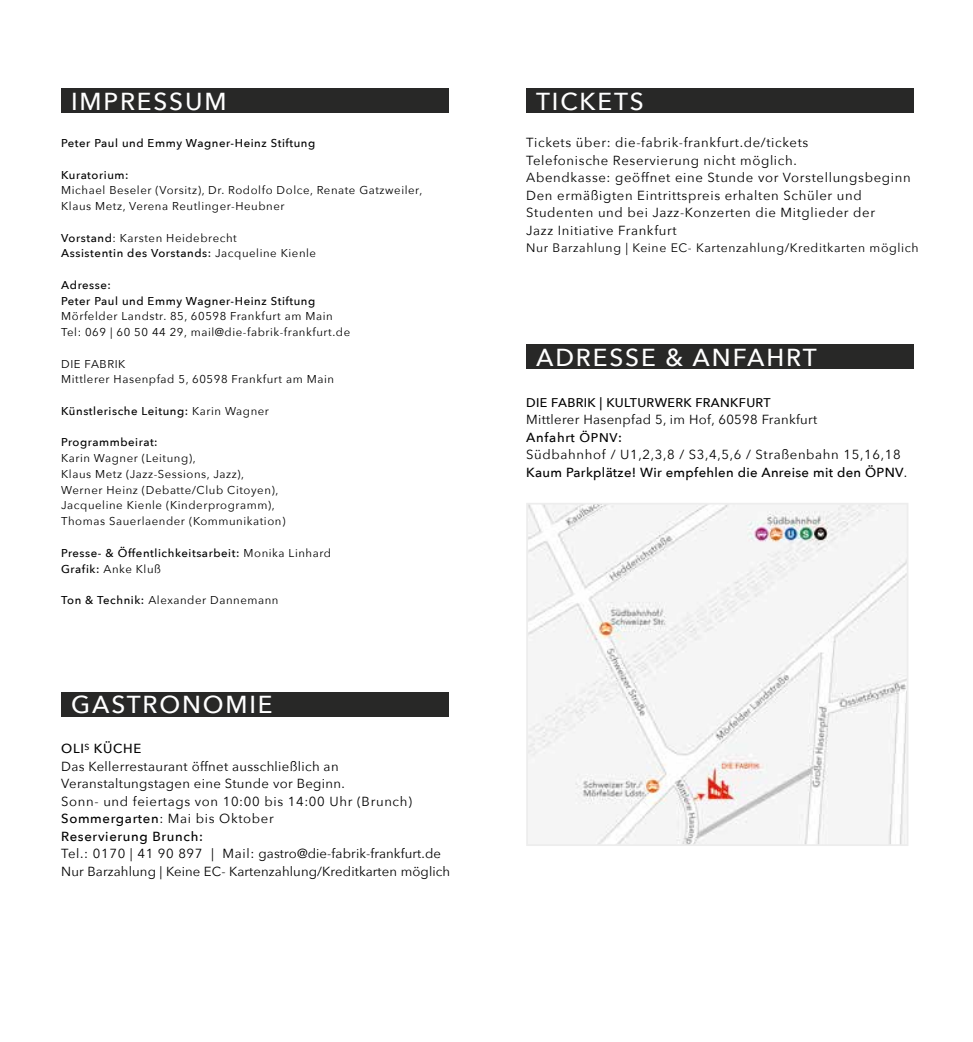
<style>
.page{position:relative;width:973px;height:1042px;background:#fff}
.page>*{position:absolute;margin:0;border:0;box-sizing:border-box;transform-origin:0 0}
.t1{font:500 24.5px "Avenir Next";letter-spacing:.075em;color:#fff}
.t2{font:13.12px/17.5px "Avenir Next";letter-spacing:.025em;color:#000}
.t3{font:13.12px/17.5px "Avenir Next";letter-spacing:.05em;color:#000}
.t4{font:13.12px/17.5px "Avenir Next";letter-spacing:.01em;color:#000}
.t5{font:500 12.6px "Avenir Next";letter-spacing:.025em;color:#000}
.t6{font:12.25px "Avenir Next";letter-spacing:.05em;color:#000}
.t7{font:11.38px/15.8px "Avenir Next";letter-spacing:.05em;color:#000}
.t8{font:500 11.38px/15.8px "Avenir Next";letter-spacing:.05em;color:#000}
.s1{font-weight:500}
.s2{font-weight:400}
.s3{font-size:13.12px}
.s4{font-weight:500;font-size:12.6px}
</style>
<div class="page">
<div style="left:61px;top:88px;width:387px;height:25px;background:#282827"></div>
<div style="left:61px;top:692px;width:387px;height:24px;background:#282827"></div>
<div style="left:526px;top:88px;width:387px;height:25px;background:#282827"></div>
<div style="left:526px;top:344px;width:387px;height:25px;background:#282827"></div>
<img style="left:529px;top:506px;width:376px;height:337px">
<div style="left:526px;top:503px;width:382px;height:343px;border:2px solid #ededed"></div>
<h1 class="t1" style="left:71px;top:80px;width:157px">IMPRESSUM</h1>
<p class="t8" style="left:61px;top:135px;width:255px">Peter Paul und Emmy Wagner-Heinz Stiftung</p>
<p class="t8" style="left:61px;top:166px;width:69px">Kuratorium:</p>
<p class="t7" style="left:61px;top:182px;width:362px">Michael Beseler (Vorsitz), Dr. Rodolfo Dolce, Renate Gatzweiler,<br>Klaus Metz, Verena Reutlinger-Heubner</p>
<p class="t7" style="left:61px;top:229px;width:256px"><span class="s1">Vorstand</span>: Karsten Heidebrecht<br><span class="s1">Assistentin des Vorstands:</span> Jacqueline Kienle</p>
<p class="t8" style="left:61px;top:277px;width:255px">Adresse:<br>Peter Paul und Emmy Wagner-Heinz Stiftung</p>
<p class="t7" style="left:61px;top:308px;width:290px">Mörfelder Landstr. 85, 60598 Frankfurt am Main<br>Tel: 069 | 60 50 44 29, mail@die-fabrik-frankfurt.de</p>
<p class="t7" style="left:61px;top:355px;width:274px">DIE FABRIK<br>Mittlerer Hasenpfad 5, 60598 Frankfurt am Main</p>
<p class="t8" style="left:61px;top:403px;width:209px">Künstlerische Leitung: <span class="s2">Karin Wagner</span></p>
<p class="t8" style="left:61px;top:434px;width:98px">Programmbeirat:</p>
<p class="t7" style="left:61px;top:450px;width:226px">Karin Wagner (Leitung),<br>Klaus Metz (Jazz-Sessions, Jazz), Werner Heinz (Debatte/Club Citoyen), Jacqueline Kienle (Kinderprogramm), Thomas Sauerlaender (Kommunikation)</p>
<p class="t8" style="left:61px;top:544px;width:271px">Presse- &amp; Öffentlichkeitsarbeit: <span class="s2">Monika Linhard<br></span>Grafik: <span class="s2">Anke Kluß</span></p>
<p class="t7" style="left:61px;top:592px;width:219px"><span class="s1">Ton &amp; Technik:</span> Alexander Dannemann</p>
<h1 class="t1" style="left:71px;top:684px;width:203px">GASTRONOMIE</h1>
<p class="t2" style="left:61px;top:739px;width:352px"><span class="s1">OLI</span><sup>S</sup> <span class="s1">KÜCHE<br></span>Das Kellerrestaurant öffnet ausschließlich an Veranstaltungstagen eine Stunde vor Beginn.<br>Sonn- und feiertags von 10:00 bis 14:00 Uhr (Brunch)<br><span class="s1">Sommergarten</span>: Mai bis Oktober<br><span class="s1">Reservierung Brunch:</span></p>
<p class="t4" style="left:61px;top:844px;width:390px">Tel.: 0170 | 41 90 897 | Mail: gastro@die-fabrik-frankfurt.de<br>Nur Barzahlung | Keine EC- Kartenzahlung/Kreditkarten möglich</p>
<h1 class="t1" style="left:536px;top:80px;width:109px">TICKETS</h1>
<p class="t3" style="left:526px;top:133px;width:386px">Tickets über: die-fabrik-frankfurt.de/tickets<br>Telefonische Reservierung nicht möglich.<br>Abendkasse: geöffnet eine Stunde vor Vorstellungsbeginn Den ermäßigten Eintrittspreis erhalten Schüler und Studenten und bei Jazz-Konzerten die Mitglieder der<br>Jazz Initiative Frankfurt</p>
<p class="t6" style="left:526px;top:237px;width:394px">Nur Barzahlung | Keine EC- Kartenzahlung/Kreditkarten möglich</p>
<h1 class="t1" style="left:536px;top:337px;width:282px">ADRESSE &amp; ANFAHRT</h1>
<p class="t5" style="left:526px;top:392px;width:246px">DIE FABRIK <span class="s3">|</span> KULTURWERK FRANKFURT</p>
<p class="t2" style="left:526px;top:410px;width:382px">Mittlerer Hasenpfad 5, im Hof, 60598 Frankfurt<br><span class="s1">Anfahrt</span> <span class="s4">ÖPNV</span><span class="s1">:<br></span>Südbahnhof / U1,2,3,8 / S3,4,5,6 / Straßenbahn 15,16,18<br><span class="s1">Kaum Parkplätze! Wir empfehlen die Anreise mit den ÖPNV</span>.</p>
</div>
